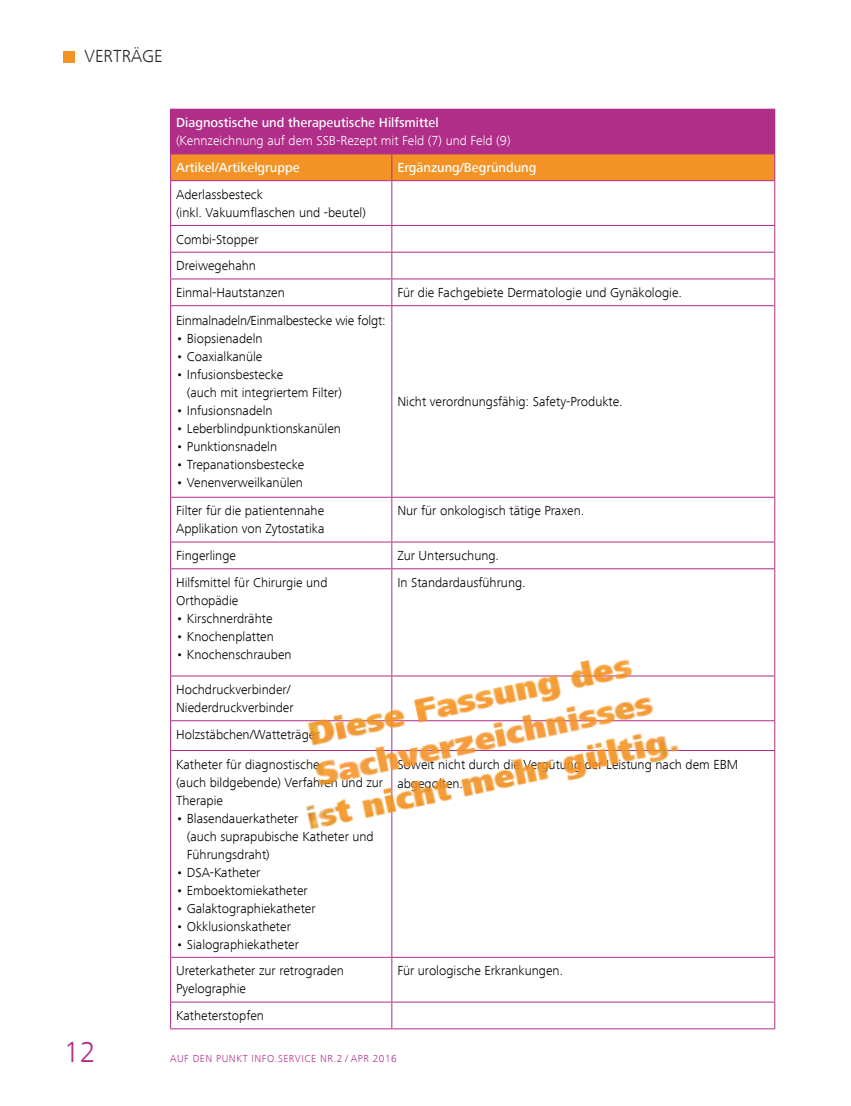
<style>
.page{position:relative;width:851px;height:1106px;background:#fff}
.page>*{position:absolute;margin:0;border:0;box-sizing:border-box;transform-origin:0 0}
.t1{font:300 30px "Frutiger Next Com";color:#b02d88}
.t2{font:300 18px "Frutiger Next Com";letter-spacing:.01em;color:#282827}
.t3{font:300 13.5px/18px "Frutiger Next Com";color:#000}
.t4{font:500 13.5px "Frutiger Next Com";color:#fff}
.t5{font:300 13.5px "Frutiger Next Com";color:#fff}
.t6{font:300 10.5px "Frutiger Next Com";letter-spacing:.05em;color:#b02d88}
</style>
<div class="page">
<div style="left:64px;top:51px;width:11px;height:12px;background:#f39325"></div>
<div style="left:170px;top:109px;width:604px;height:45px;background:#b02d88"></div>
<hr style="left:392px;top:153px;width:383px;height:1px;background:#b02d88">
<div style="left:170px;top:154px;width:605px;height:26px;background:#f39325"></div>
<hr style="left:170px;top:180px;width:222px;height:1px;background:#b02d88">
<hr style="left:392px;top:180px;width:383px;height:1px;background:#b02d88">
<hr style="left:170px;top:225px;width:222px;height:1px;background:#b02d88">
<hr style="left:392px;top:225px;width:383px;height:1px;background:#b02d88">
<hr style="left:170px;top:497px;width:222px;height:1px;background:#b02d88">
<hr style="left:392px;top:497px;width:383px;height:1px;background:#b02d88">
<hr style="left:170px;top:750px;width:222px;height:1px;background:#b02d88">
<hr style="left:170px;top:957px;width:222px;height:1px;background:#b02d88">
<hr style="left:170px;top:1001px;width:222px;height:1px;background:#b02d88">
<hr style="left:392px;top:1001px;width:383px;height:1px;background:#b02d88">
<hr style="left:774px;top:110px;width:1px;height:43px;background:#b02d88">
<hr style="left:170px;top:181px;width:1px;height:44px;background:#b02d88">
<hr style="left:391px;top:181px;width:1px;height:44px;background:#b02d88">
<hr style="left:774px;top:181px;width:1px;height:44px;background:#b02d88">
<hr style="left:170px;top:252px;width:222px;height:1px;background:#b02d88">
<hr style="left:392px;top:252px;width:383px;height:1px;background:#b02d88">
<hr style="left:170px;top:278px;width:222px;height:1px;background:#b02d88">
<svg style="left:170px;top:226px;width:1px;height:79px"></svg>
<hr style="left:392px;top:278px;width:383px;height:1px;background:#b02d88">
<svg style="left:391px;top:226px;width:1px;height:79px"></svg>
<svg style="left:774px;top:226px;width:1px;height:79px"></svg>
<hr style="left:170px;top:305px;width:222px;height:1px;background:#b02d88">
<hr style="left:170px;top:306px;width:1px;height:191px;background:#b02d88">
<hr style="left:392px;top:305px;width:383px;height:1px;background:#b02d88">
<hr style="left:391px;top:306px;width:1px;height:191px;background:#b02d88">
<hr style="left:774px;top:306px;width:1px;height:191px;background:#b02d88">
<hr style="left:170px;top:497px;width:1px;height:44px;background:#b02d88">
<hr style="left:391px;top:497px;width:1px;height:44px;background:#b02d88">
<hr style="left:774px;top:497px;width:1px;height:44px;background:#b02d88">
<hr style="left:170px;top:541px;width:222px;height:1px;background:#b02d88">
<svg style="left:170px;top:542px;width:1px;height:26px"></svg>
<hr style="left:170px;top:568px;width:222px;height:1px;background:#b02d88">
<hr style="left:170px;top:569px;width:1px;height:106px;background:#b02d88">
<hr style="left:170px;top:675px;width:222px;height:1px;background:#b02d88">
<hr style="left:170px;top:676px;width:1px;height:44px;background:#b02d88">
<svg style="left:170px;top:721px;width:1px;height:29px"></svg>
<hr style="left:170px;top:751px;width:1px;height:206px;background:#b02d88">
<hr style="left:170px;top:957px;width:1px;height:44px;background:#b02d88">
<hr style="left:391px;top:957px;width:1px;height:44px;background:#b02d88">
<hr style="left:774px;top:957px;width:1px;height:44px;background:#b02d88">
<svg style="left:170px;top:1002px;width:1px;height:26px"></svg>
<svg style="left:391px;top:1002px;width:1px;height:26px"></svg>
<svg style="left:774px;top:1002px;width:1px;height:26px"></svg>
<hr style="left:170px;top:1028px;width:222px;height:1px;background:#b02d88">
<hr style="left:392px;top:1028px;width:383px;height:1px;background:#b02d88">
<hr style="left:170px;top:720px;width:222px;height:1px;background:#b02d88">
<hr style="left:392px;top:109px;width:383px;height:1px;background:#b02d88">
<img style="left:193px;top:522px;width:583px;height:454px">
<h2 class="t2" style="left:84px;top:46px;width:80px">VERTRÄGE</h2>
<h1 class="t1" style="left:64px;top:1035px;width:33px">12</h1>
<p class="t4" style="left:176px;top:115px;width:264px">Diagnostische und therapeutische Hilfsmittel</p>
<p class="t5" style="left:176px;top:133px;width:336px">(Kennzeichnung auf dem SSB-Rezept mit Feld (7) und Feld (9)</p>
<p class="t4" style="left:176px;top:160px;width:125px">Artikel/Artikelgruppe</p>
<p class="t4" style="left:397px;top:160px;width:140px">Ergänzung/Begründung</p>
<p class="t3" style="left:176px;top:185px;width:191px">Aderlassbesteck<br>(inkl. Vakuumflaschen und -beutel)</p>
<p class="t3" style="left:176px;top:226px;width:110px;line-height:26.7px">Combi-Stopper<br>Dreiwegehahn<br>Einmal-Hautstanzen</p>
<p class="t3" style="left:397px;top:284px;width:286px">Für die Fachgebiete Dermatologie und Gynäkologie.</p>
<p class="t3" style="left:176px;top:312px;width:211px">Einmalnadeln/Einmalbestecke wie folgt:</p>
<p class="t3" style="left:176px;top:330px;width:88px">• Biopsienadeln</p>
<p class="t3" style="left:176px;top:348px;width:88px">• Coaxialkanüle</p>
<p class="t3" style="left:187px;top:366px;width:157px;text-indent:-11px">• Infusionsbestecke<br>(auch mit integriertem Filter)</p>
<p class="t3" style="left:176px;top:402px;width:98px">• Infusionsnadeln</p>
<p class="t3" style="left:176px;top:420px;width:166px">• Leberblindpunktionskanülen</p>
<p class="t3" style="left:176px;top:438px;width:103px">• Punktionsnadeln</p>
<p class="t3" style="left:176px;top:456px;width:130px">• Trepanationsbestecke</p>
<p class="t3" style="left:176px;top:474px;width:128px">• Venenverweilkanülen</p>
<p class="t3" style="left:397px;top:393px;width:227px">Nicht verordnungsfähig: Safety-Produkte.</p>
<p class="t3" style="left:176px;top:502px;width:150px">Filter für die patientennahe<br>Applikation von Zytostatika</p>
<p class="t3" style="left:397px;top:502px;width:188px">Nur für onkologisch tätige Praxen.</p>
<p class="t3" style="left:176px;top:546px;width:61px">Fingerlinge</p>
<p class="t3" style="left:397px;top:546px;width:103px">Zur Untersuchung.</p>
<p class="t3" style="left:176px;top:573px;width:153px">Hilfsmittel für Chirurgie und<br>Orthopädie</p>
<p class="t3" style="left:176px;top:609px;width:98px">• Kirschnerdrähte</p>
<p class="t3" style="left:176px;top:627px;width:99px">• Knochenplatten</p>
<p class="t3" style="left:176px;top:645px;width:117px">• Knochenschrauben</p>
<p class="t3" style="left:397px;top:573px;width:130px">In Standardausführung.</p>
<p class="t3" style="left:176px;top:680px;width:119px">Hochdruckverbinder/<br>Niederdruckverbinder</p>
<p class="t3" style="left:176px;top:725px;width:145px">Holzstäbchen/Watteträger</p>
<p class="t3" style="left:176px;top:755px;width:208px">Katheter für diagnostische<br>(auch bildgebende) Verfahren und zur<br>Therapie</p>
<p class="t3" style="left:187px;top:809px;width:188px;text-indent:-11px">• Blasendauerkatheter<br>(auch suprapubische Katheter und<br>Führungsdraht)</p>
<p class="t3" style="left:176px;top:863px;width:86px">• DSA-Katheter</p>
<p class="t3" style="left:176px;top:881px;width:133px">• Emboektomiekatheter</p>
<p class="t3" style="left:176px;top:899px;width:141px">• Galaktographiekatheter</p>
<p class="t3" style="left:176px;top:917px;width:116px">• Okklusionskatheter</p>
<p class="t3" style="left:176px;top:935px;width:124px">• Sialographiekatheter</p>
<p class="t3" style="left:397px;top:754px;width:342px;line-height:19.5px">Soweit nicht durch die Vergütung der Leistung nach dem EBM abgegolten.</p>
<p class="t3" style="left:176px;top:962px;width:169px">Ureterkatheter zur retrograden<br>Pyelographie</p>
<p class="t3" style="left:397px;top:962px;width:167px">Für urologische Erkrankungen.</p>
<p class="t3" style="left:176px;top:1006px;width:89px">Katheterstopfen</p>
<p class="t6" style="left:170px;top:1052px;width:228px">Auf den Punkt INFO.SERVICE Nr.2 / APR 2016</p>
</div>
